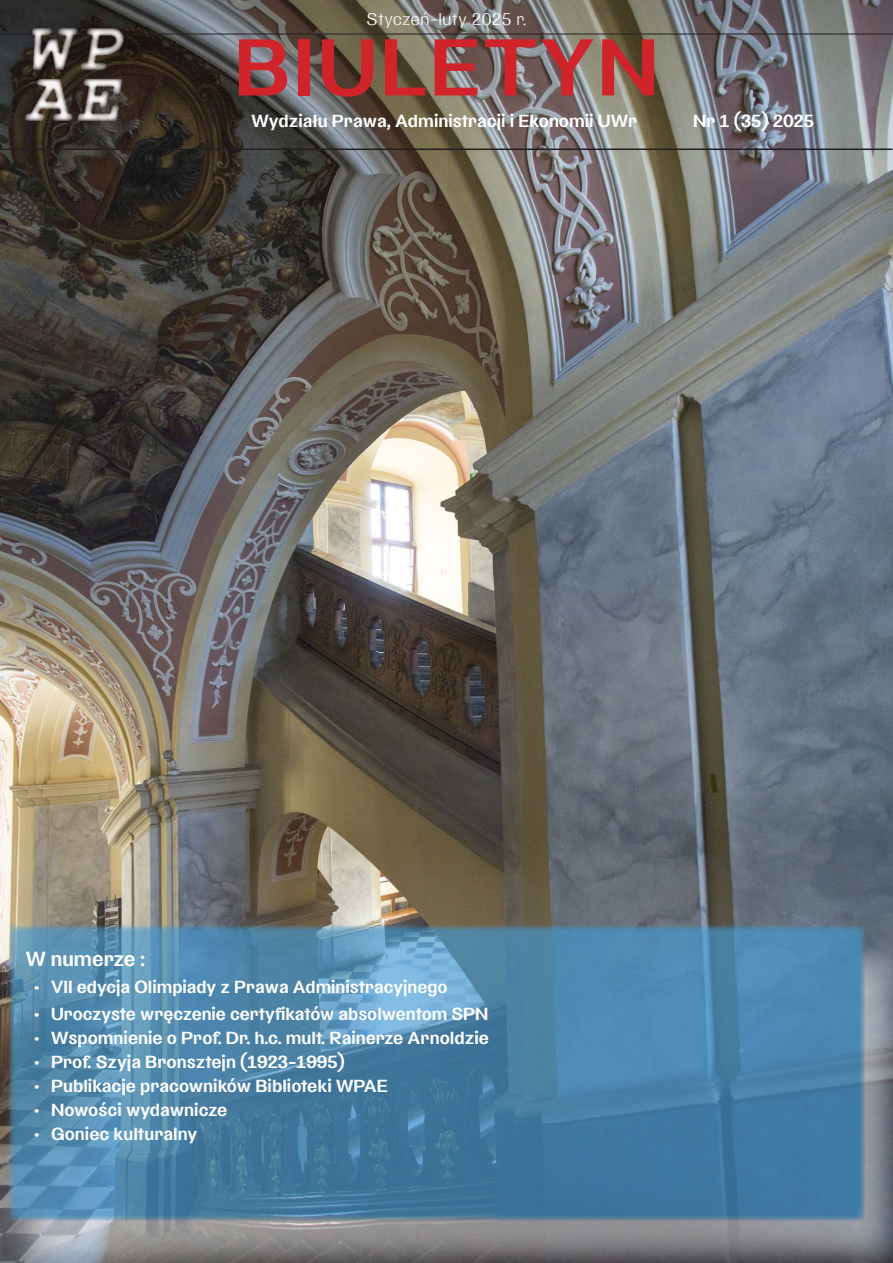
<style>
.page{position:relative;width:893px;height:1263px;background:#fff}
.page>*{position:absolute;margin:0;border:0;box-sizing:border-box;transform-origin:0 0}
.BIULETYN_tytuł{font:600 82.5px "Leopoldina";letter-spacing:.04em;color:#d1232a}
.t1{font:600 21px "Leopoldina";color:#fff}
.t2{font:600 18px "Leopoldina";color:#fff}
.t3{font:100 18px "Leopoldina";color:#fff}
</style>
<div class="page">
<img style="left:1px;top:0;width:892px;height:836px">
<hr style="left:0;top:34px;width:893px;height:1px;background:#231f20">
<hr style="left:1px;top:148px;width:891px;height:2px;background:#231f20">
<img style="left:25px;top:25px;width:99px;height:99px">
<div style="left:0;top:836px;width:893px;height:427px;background:#fff;opacity:.2"></div>
<div style="left:2px;top:933px;width:891px;height:330px;background:#fff;opacity:.75"></div>
<svg style="left:9px;top:925px;width:856px;height:295px;background:#4c84a9"></svg>
<p class="t3" style="left:366px;top:7px;width:162px">Styczeń-luty 2025 r.</p>
<p class="BIULETYN_tytuł" style="left:234px;top:15px;width:426px">BIULETYN</p>
<p class="t2" style="left:251px;top:109px;width:387px">Wydziału Prawa, Administracji i Ekonomii UWr</p>
<p class="t2" style="left:693px;top:110px;width:122px">Nr 1 (35) 2025</p>
<p class="t1" style="left:26px;top:946px;width:121px">W numerze :</p>
<p class="t2" style="left:34px;top:976px;width:415px">• VII edycja Olimpiady z Prawa Administracyjnego</p>
<p class="t2" style="left:34px;top:1003px;width:456px">• Uroczyste wręczenie certyfikatów absolwentom SPN</p>
<p class="t2" style="left:34px;top:1027px;width:456px">• Wspomnienie o Prof. Dr. h.c. mult. Rainerze Arnoldzie</p>
<p class="t2" style="left:34px;top:1051px;width:312px">• Prof. Szyja Bronsztejn (1923-1995)</p>
<p class="t2" style="left:34px;top:1075px;width:355px">• Publikacje pracowników Biblioteki WPAE</p>
<p class="t2" style="left:34px;top:1099px;width:195px">• Nowości wydawnicze</p>
<p class="t2" style="left:34px;top:1123px;width:165px">• Goniec kulturalny</p>
</div>
